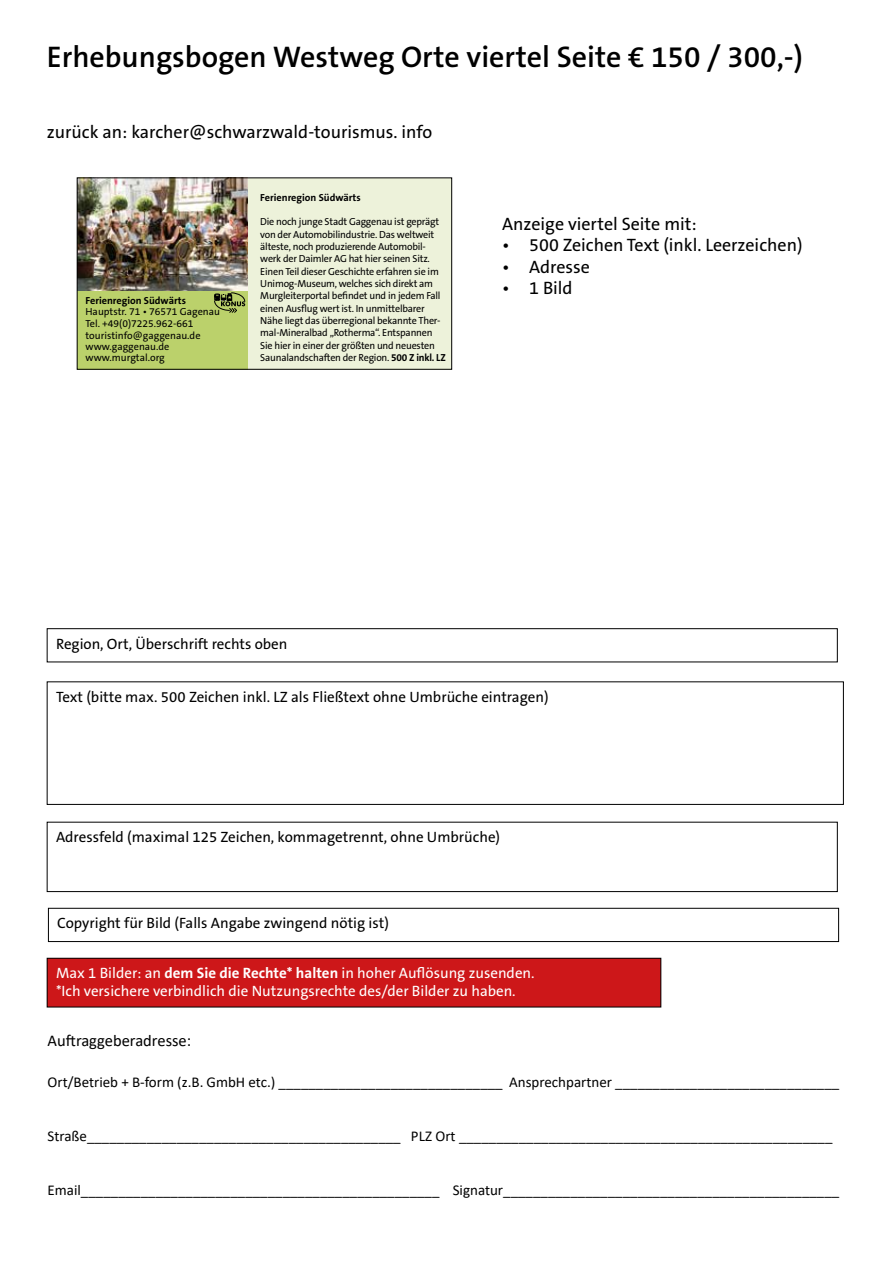
<style>
.page{position:relative;width:893px;height:1263px;background:#fff}
.page>*{position:absolute;margin:0;border:0;box-sizing:border-box;transform-origin:0 0}
.t1{font:600 30px "The Sans B W6";color:#000}
.t2{font:18px "The Sans B W5 Plain";color:#000}
.t3{font:16.5px "Calibri";color:#000}
.t4{font:15px "Calibri";color:#000}
.t5{font:15px "The Sans B W5 Plain";color:#000}
.t6{font:15px/18px "The Sans B W5 Plain";color:#fff}
.t7{font:10.35px/12.3px "The Sans B W5 Plain";letter-spacing:-.02em;color:#000}
.t8{font:10.35px/11.4px "The Sans B W5 Plain";color:#000}
.t9{font:700 10.35px "The Sans B W7";color:#000}
.s1{font-family:"The Sans B W7";font-weight:700}
</style>
<div class="page">
<div style="left:47px;top:681px;width:797px;height:124px;border:1px solid #000"></div>
<div style="left:47px;top:628px;width:791px;height:34px;border:1px solid #000"></div>
<div style="left:47px;top:822px;width:791px;height:70px;border:1px solid #000"></div>
<div style="left:77px;top:290px;width:171px;height:79px;background:#bbd16b"></div>
<div style="left:248px;top:178px;width:204px;height:191px;background:#edf2da"></div>
<img style="left:79px;top:179px;width:169px;height:111px">
<svg style="left:214px;top:292px;width:31px;height:21px"></svg>
<div style="left:77px;top:177px;width:375px;height:193px;border:1px solid #000"></div>
<div style="left:47px;top:958px;width:614px;height:49px;background:#cd1719"></div>
<div style="left:47px;top:958px;width:614px;height:49px;border:1px solid #000"></div>
<div style="left:48px;top:908px;width:791px;height:34px;border:1px solid #000"></div>
<h1 class="t1" style="left:47px;top:37px;width:758px">Erhebungsbogen Westweg Orte viertel Seite € 150 / 300,-)</h1>
<h2 class="t2" style="left:47px;top:120px;width:387px">zurück an: karcher@schwarzwald-tourismus. info</h2>
<p class="t9" style="left:85px;top:294px;width:102px">Ferienregion Südwärts</p>
<p class="t8" style="left:85px;top:306px;width:136px">Hauptstr. 71 • 76571 Gagenau<br>Tel. +49(0)7225.962-661 touristinfo@gaggenau.de www.gaggenau.de www.murgtal.org</p>
<p class="t9" style="left:260px;top:190px;width:102px">Ferienregion Südwärts</p>
<p class="t7" style="left:260px;top:216px;width:187px">Die noch junge Stadt Gaggenau ist geprägt von der Automobilindustrie. Das weltweit älteste, noch produzierende Automobil&shy;werk der Daimler AG hat hier seinen Sitz.<br>Einen Teil dieser Geschichte erfahren sie im Unimog-Museum, welches sich direkt am Murgleiterportal befindet und in jedem Fall einen Ausflug wert ist. In unmittelbarer Nähe liegt das überregional bekannte Ther&shy;mal-Mineralbad „Rotherma“. Entspannen Sie hier in einer der größten und neuesten Saunalandschaften der Region. <span class="s1">500 Z inkl. LZ</span></p>
<h2 class="t2" style="left:502px;top:212px;width:196px">Anzeige viertel Seite mit:</h2>
<h2 class="t2" style="left:502px;top:233px;width:302px">• 500 Zeichen Text (inkl. Leerzeichen)</h2>
<h2 class="t2" style="left:502px;top:255px;width:89px">• Adresse</h2>
<h2 class="t2" style="left:502px;top:277px;width:72px">• 1 Bild</h2>
<h3 class="t5" style="left:56px;top:634px;width:233px">Region, Ort, Überschrift rechts oben</h3>
<h3 class="t5" style="left:56px;top:687px;width:494px">Text (bitte max. 500 Zeichen inkl. LZ als Fließtext ohne Umbrüche eintragen)</h3>
<h3 class="t5" style="left:56px;top:827px;width:446px">Adressfeld (maximal 125 Zeichen, kommagetrennt, ohne Umbrüche)</h3>
<h3 class="t5" style="left:57px;top:913px;width:333px">Copyright für Bild (Falls Angabe zwingend nötig ist)</h3>
<h3 class="t6" style="left:56px;top:964px;width:480px">Max 1 Bilder: an <span class="s1">dem Sie die Rechte* halten</span> in hoher Auflösung zusenden. *Ich versichere verbindlich die Nutzungsrechte des/der Bilder zu haben.</h3>
<h3 class="t3" style="left:48px;top:1029px;width:145px">Auftraggeberadresse:</h3>
<h3 class="t4" style="left:48px;top:1071px;width:793px">Ort/Betrieb + B-form (z.B. GmbH etc.) ______________________________ Ansprechpartner ______________________________</h3>
<h3 class="t4" style="left:48px;top:1125px;width:786px">Straße__________________________________________ PLZ Ort __________________________________________________</h3>
<h3 class="t4" style="left:48px;top:1179px;width:793px">Email________________________________________________ Signatur_____________________________________________</h3>
</div>
